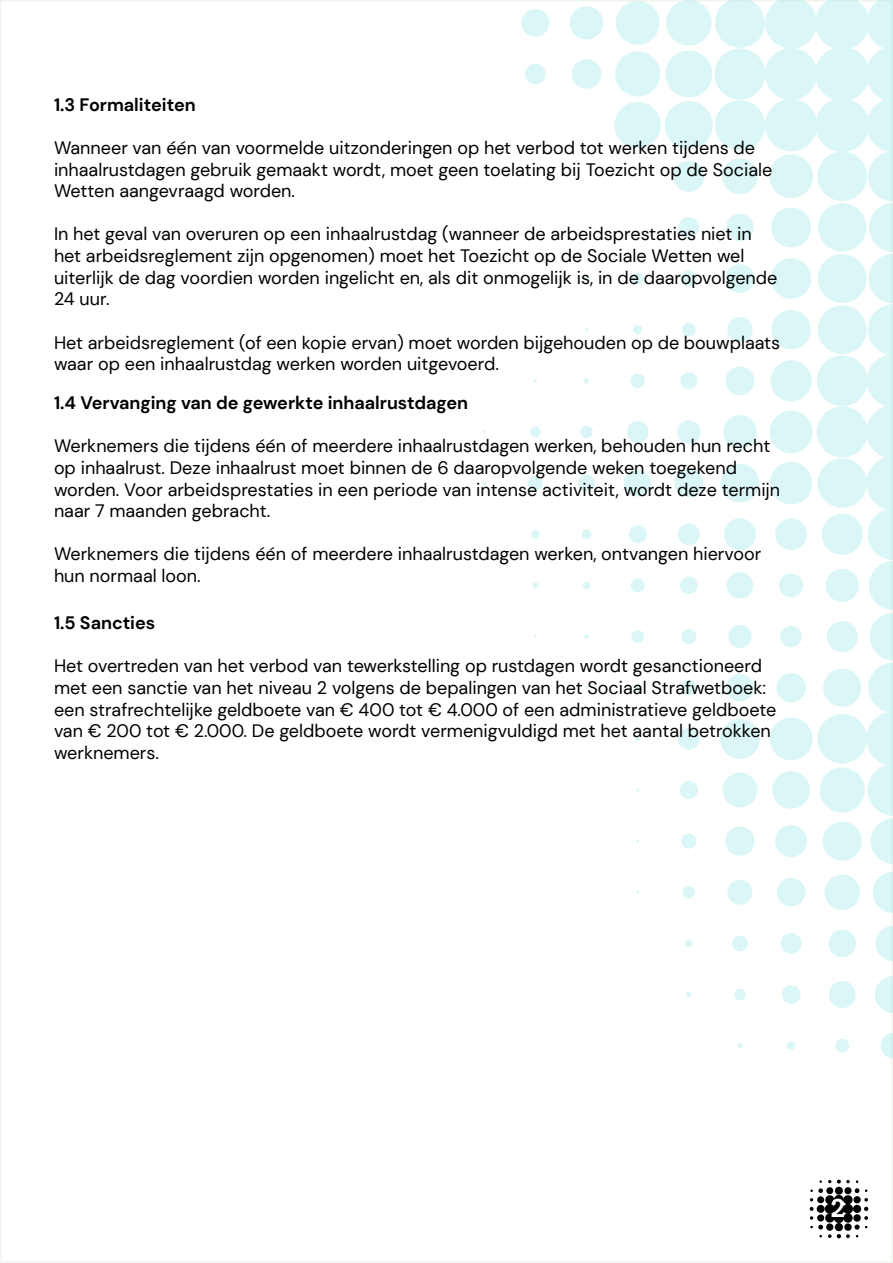
<style>
.page{position:relative;width:893px;height:1263px;background:#fff}
.page>*{position:absolute;margin:0;border:0;box-sizing:border-box;transform-origin:0 0}
.t1{font:700 25.5px "DM Sans";color:#fff}
.t2{font:18px/21.6px "DM Sans";color:#000}
.t3{font:700 18px "DM Sans";color:#000}
</style>
<div class="page">
<div style="left:633px;top:325px;width:9px;height:9px;background:#daf6f6;border-radius:50%"></div>
<div style="left:682px;top:323px;width:14px;height:13px;background:#daf6f6;border-radius:50%"></div>
<div style="left:680px;top:577px;width:18px;height:17px;background:#daf6f6;border-radius:50%"></div>
<div style="left:631px;top:578px;width:14px;height:14px;background:#daf6f6;border-radius:50%"></div>
<svg style="left:584px;top:378px;width:5px;height:6px"></svg>
<div style="left:532px;top:582px;width:7px;height:7px;background:#daf6f6;border-radius:50%"></div>
<svg style="left:584px;top:634px;width:5px;height:5px"></svg>
<div style="left:583px;top:582px;width:7px;height:7px;background:#daf6f6;border-radius:50%"></div>
<div style="left:681px;top:680px;width:16px;height:16px;background:#daf6f6;border-radius:50%"></div>
<div style="left:678px;top:523px;width:22px;height:22px;background:#daf6f6;border-radius:50%"></div>
<div style="left:634px;top:684px;width:8px;height:8px;background:#daf6f6;border-radius:50%"></div>
<div style="left:631px;top:630px;width:13px;height:13px;background:#daf6f6;border-radius:50%"></div>
<div style="left:681px;top:629px;width:15px;height:15px;background:#daf6f6;border-radius:50%"></div>
<div style="left:580px;top:426px;width:13px;height:12px;background:#daf6f6;border-radius:50%"></div>
<div style="left:677px;top:420px;width:24px;height:24px;background:#daf6f6;border-radius:50%"></div>
<div style="left:530px;top:427px;width:11px;height:10px;background:#daf6f6;border-radius:50%"></div>
<div style="left:627px;top:421px;width:21px;height:22px;background:#daf6f6;border-radius:50%"></div>
<div style="left:680px;top:372px;width:17px;height:17px;background:#daf6f6;border-radius:50%"></div>
<div style="left:630px;top:374px;width:15px;height:14px;background:#daf6f6;border-radius:50%"></div>
<div style="left:629px;top:525px;width:18px;height:18px;background:#daf6f6;border-radius:50%"></div>
<div style="left:674px;top:469px;width:29px;height:28px;background:#daf6f6;border-radius:50%"></div>
<div style="left:582px;top:529px;width:9px;height:10px;background:#daf6f6;border-radius:50%"></div>
<div style="left:531px;top:530px;width:9px;height:8px;background:#daf6f6;border-radius:50%"></div>
<svg style="left:482px;top:481px;width:4px;height:4px"></svg>
<div style="left:528px;top:476px;width:15px;height:15px;background:#daf6f6;border-radius:50%"></div>
<div style="left:578px;top:475px;width:17px;height:16px;background:#daf6f6;border-radius:50%"></div>
<div style="left:624px;top:470px;width:27px;height:27px;background:#daf6f6;border-radius:50%"></div>
<svg style="left:875px;top:976px;width:18px;height:37px"></svg>
<div style="left:829px;top:981px;width:27px;height:27px;background:#daf6f6;border-radius:50%"></div>
<div style="left:835px;top:1039px;width:14px;height:13px;background:#daf6f6;border-radius:50%"></div>
<div style="left:782px;top:985px;width:18px;height:19px;background:#daf6f6;border-radius:50%"></div>
<svg style="left:686px;top:992px;width:5px;height:5px"></svg>
<div style="left:734px;top:989px;width:12px;height:11px;background:#daf6f6;border-radius:50%"></div>
<svg style="left:876px;top:926px;width:17px;height:35px"></svg>
<div style="left:828px;top:929px;width:28px;height:28px;background:#daf6f6;border-radius:50%"></div>
<div style="left:781px;top:933px;width:20px;height:21px;background:#daf6f6;border-radius:50%"></div>
<div style="left:685px;top:939px;width:8px;height:8px;background:#daf6f6;border-radius:50%"></div>
<div style="left:732px;top:935px;width:16px;height:16px;background:#daf6f6;border-radius:50%"></div>
<svg style="left:737px;top:1043px;width:5px;height:5px"></svg>
<div style="left:787px;top:1041px;width:8px;height:9px;background:#daf6f6;border-radius:50%"></div>
<div style="left:682px;top:886px;width:13px;height:12px;background:#daf6f6;border-radius:50%"></div>
<div style="left:673px;top:161px;width:31px;height:31px;background:#daf6f6;border-radius:50%"></div>
<div style="left:614px;top:102px;width:47px;height:46px;background:#daf6f6;border-radius:50%"></div>
<div style="left:665px;top:50px;width:47px;height:47px;background:#daf6f6;border-radius:50%"></div>
<div style="left:615px;top:51px;width:45px;height:46px;background:#daf6f6;border-radius:50%"></div>
<div style="left:666px;top:0;width:46px;height:46px;background:#daf6f6;border-radius:50%"></div>
<div style="left:525px;top:64px;width:21px;height:20px;background:#daf6f6;border-radius:50%"></div>
<div style="left:572px;top:59px;width:29px;height:30px;background:#daf6f6;border-radius:50%"></div>
<div style="left:616px;top:1px;width:43px;height:44px;background:#daf6f6;border-radius:50%"></div>
<div style="left:570px;top:6px;width:33px;height:34px;background:#daf6f6;border-radius:50%"></div>
<div style="left:521px;top:9px;width:28px;height:28px;background:#daf6f6;border-radius:50%"></div>
<div style="left:665px;top:101px;width:48px;height:48px;background:#daf6f6;border-radius:50%"></div>
<svg style="left:880px;top:1033px;width:13px;height:25px"></svg>
<svg style="left:584px;top:276px;width:5px;height:5px"></svg>
<div style="left:681px;top:270px;width:16px;height:17px;background:#daf6f6;border-radius:50%"></div>
<div style="left:678px;top:217px;width:21px;height:21px;background:#daf6f6;border-radius:50%"></div>
<div style="left:681px;top:833px;width:15px;height:16px;background:#daf6f6;border-radius:50%"></div>
<svg style="left:635px;top:736px;width:5px;height:5px"></svg>
<div style="left:680px;top:781px;width:18px;height:18px;background:#daf6f6;border-radius:50%"></div>
<div style="left:632px;top:273px;width:12px;height:12px;background:#daf6f6;border-radius:50%"></div>
<svg style="left:714px;top:0;width:179px;height:913px"></svg>
<div style="left:678px;top:728px;width:22px;height:22px;background:#daf6f6;border-radius:50%"></div>
<svg style="left:809px;top:1179px;width:60px;height:59px"></svg>
<p class="t3" style="left:54px;top:93px;width:143px">1.3 Formaliteiten</p>
<p class="t2" style="left:54px;top:137px;width:720px">Wanneer van één van voormelde uitzonderingen op het verbod tot werken tijdens de inhaalrustdagen gebruik gemaakt wordt, moet geen toelating bij Toezicht op de Sociale<br>Wetten aangevraagd worden.</p>
<p class="t2" style="left:54px;top:223px;width:725px">In het geval van overuren op een inhaalrustdag (wanneer de arbeidsprestaties niet in het arbeidsreglement zijn opgenomen) moet het Toezicht op de Sociale Wetten wel uiterlijk de dag voordien worden ingelicht en, als dit onmogelijk is, in de daaropvolgende 24 uur.</p>
<p class="t2" style="left:54px;top:331px;width:728px">Het arbeidsreglement (of een kopie ervan) moet worden bijgehouden op de bouwplaats waar op een inhaalrustdag werken worden uitgevoerd.</p>
<p class="t3" style="left:54px;top:391px;width:416px">1.4 Vervanging van de gewerkte inhaalrustdagen</p>
<p class="t2" style="left:54px;top:435px;width:728px">Werknemers die tijdens één of meerdere inhaalrustdagen werken, behouden hun recht op inhaalrust. Deze inhaalrust moet binnen de 6 daaropvolgende weken toegekend worden. Voor arbeidsprestaties in een periode van intense activiteit, wordt deze termijn naar 7 maanden gebracht.</p>
<p class="t2" style="left:54px;top:543px;width:709px">Werknemers die tijdens één of meerdere inhaalrustdagen werken, ontvangen hiervoor hun normaal loon.</p>
<p class="t3" style="left:54px;top:611px;width:103px">1.5 Sancties</p>
<p class="t2" style="left:54px;top:655px;width:724px">Het overtreden van het verbod van tewerkstelling op rustdagen wordt gesanctioneerd met een sanctie van het niveau 2 volgens de bepalingen van het Sociaal Strafwetboek: een strafrechtelijke geldboete van € 400 tot € 4.000 of een administratieve geldboete van € 200 tot € 2.000. De geldboete wordt vermenigvuldigd met het aantal betrokken werknemers.</p>
<p class="t1" style="left:830px;top:1192px;width:16px">2</p>
</div>
